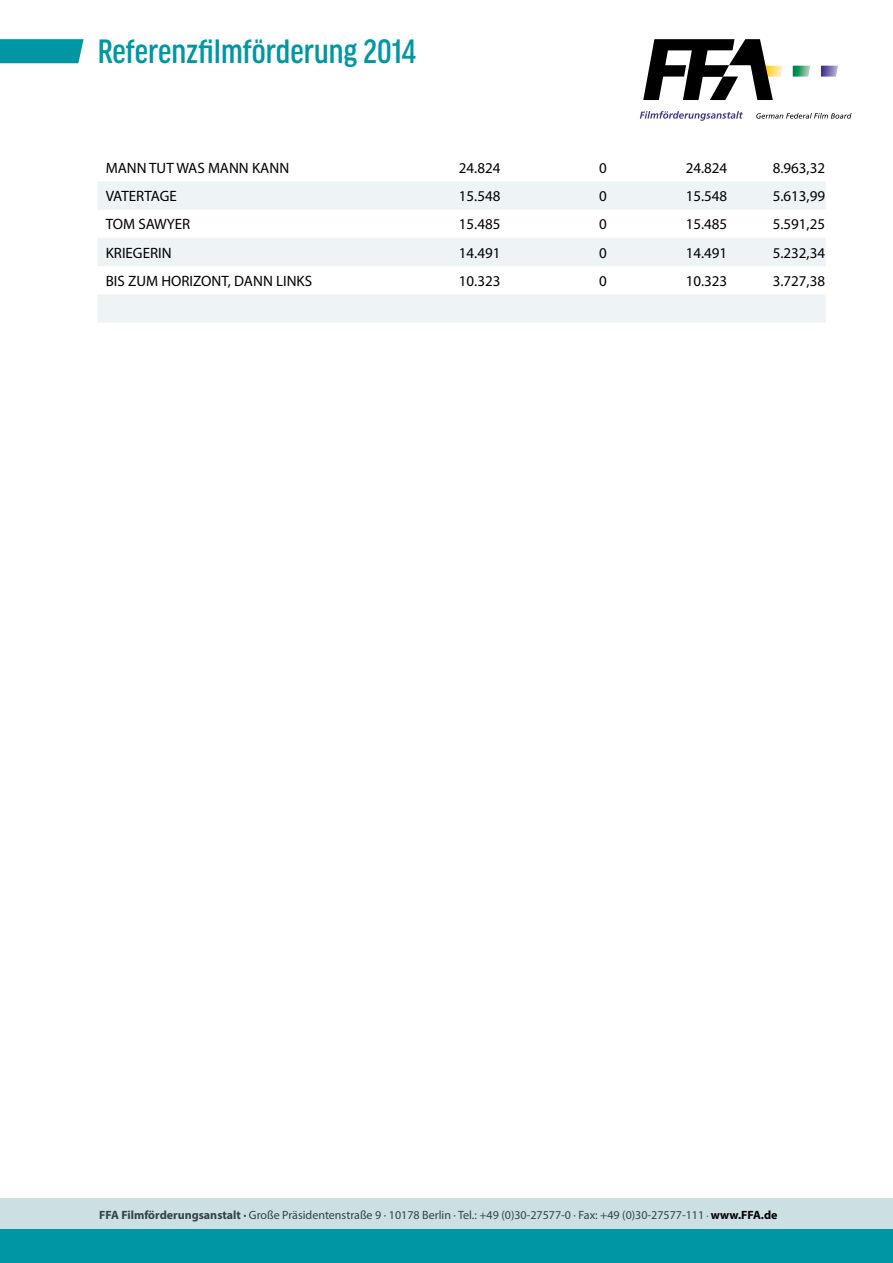
<style>
.page{position:relative;width:893px;height:1263px;background:#fff}
.page>*{position:absolute;margin:0;border:0;box-sizing:border-box;transform-origin:0 0}
.t1{font:500 condensed 36px "Good Headline Pro";color:#0097a4}
.t2{font:15px "Myriad Pro";color:#000}
.t3{font:12px "Myriad Pro";color:#344247}
.s1{font-weight:700}
.s2{font-size:10.5px}
.s3{font-weight:700;color:#000}
</style>
<div class="page">
<svg style="left:640px;top:111px;width:103px;height:10px"></svg>
<svg style="left:756px;top:113px;width:95px;height:6px"></svg>
<svg style="left:793px;top:66px;width:17px;height:11px"></svg>
<svg style="left:821px;top:66px;width:17px;height:11px"></svg>
<svg style="left:643px;top:39px;width:139px;height:61px"></svg>
<svg style="left:0;top:39px;width:84px;height:24px;background:#0a9ba7"></svg>
<div style="left:0;top:1198px;width:893px;height:47px;background:#ccdfe3"></div>
<div style="left:0;top:1229px;width:893px;height:34px;background:#0097a4"></div>
<svg style="left:97px;top:181px;width:729px;height:142px;fill:#eef4f6"></svg>
<h1 class="t1" style="left:98px;top:32px;width:320px">Referenzfilmförderung 2014</h1>
<p class="t2" style="left:106px;top:159px;width:185px">MANN TUT WAS MANN KANN</p>
<p class="t2" style="left:459px;top:159px;width:43px">24.824</p>
<p class="t2" style="left:599px;top:159px;width:9px">0</p>
<p class="t2" style="left:686px;top:159px;width:43px">24.824</p>
<p class="t2" style="left:773px;top:159px;width:54px">8.963,32</p>
<p class="t2" style="left:106px;top:187px;width:72px">VATERTAGE</p>
<p class="t2" style="left:459px;top:187px;width:43px">15.548</p>
<p class="t2" style="left:599px;top:187px;width:9px">0</p>
<p class="t2" style="left:686px;top:187px;width:43px">15.548</p>
<p class="t2" style="left:773px;top:187px;width:54px">5.613,99</p>
<p class="t2" style="left:106px;top:215px;width:86px">TOM SAWYER</p>
<p class="t2" style="left:459px;top:215px;width:43px">15.485</p>
<p class="t2" style="left:599px;top:215px;width:9px">0</p>
<p class="t2" style="left:686px;top:215px;width:43px">15.485</p>
<p class="t2" style="left:773px;top:215px;width:54px">5.591,25</p>
<p class="t2" style="left:106px;top:243px;width:67px">KRIEGERIN</p>
<p class="t2" style="left:459px;top:243px;width:43px">14.491</p>
<p class="t2" style="left:599px;top:243px;width:9px">0</p>
<p class="t2" style="left:686px;top:243px;width:43px">14.491</p>
<p class="t2" style="left:773px;top:243px;width:54px">5.232,34</p>
<p class="t2" style="left:106px;top:272px;width:208px">BIS ZUM HORIZONT, DANN LINKS</p>
<p class="t2" style="left:459px;top:272px;width:43px">10.323</p>
<p class="t2" style="left:599px;top:272px;width:9px">0</p>
<p class="t2" style="left:686px;top:272px;width:43px">10.323</p>
<p class="t2" style="left:773px;top:272px;width:54px">3.727,38</p>
<p class="t3" style="left:99px;top:1208px;width:680px"><span class="s1">FFA Filmförderungsanstalt ·</span> Große Präsidentenstraße 9 · 10178 Berlin · Tel.: +49 (0)30-27577-0 · Fax: +49 (0)30-27577-111 <span class="s2">·</span> <span class="s3">www.FFA.de</span></p>
</div>
